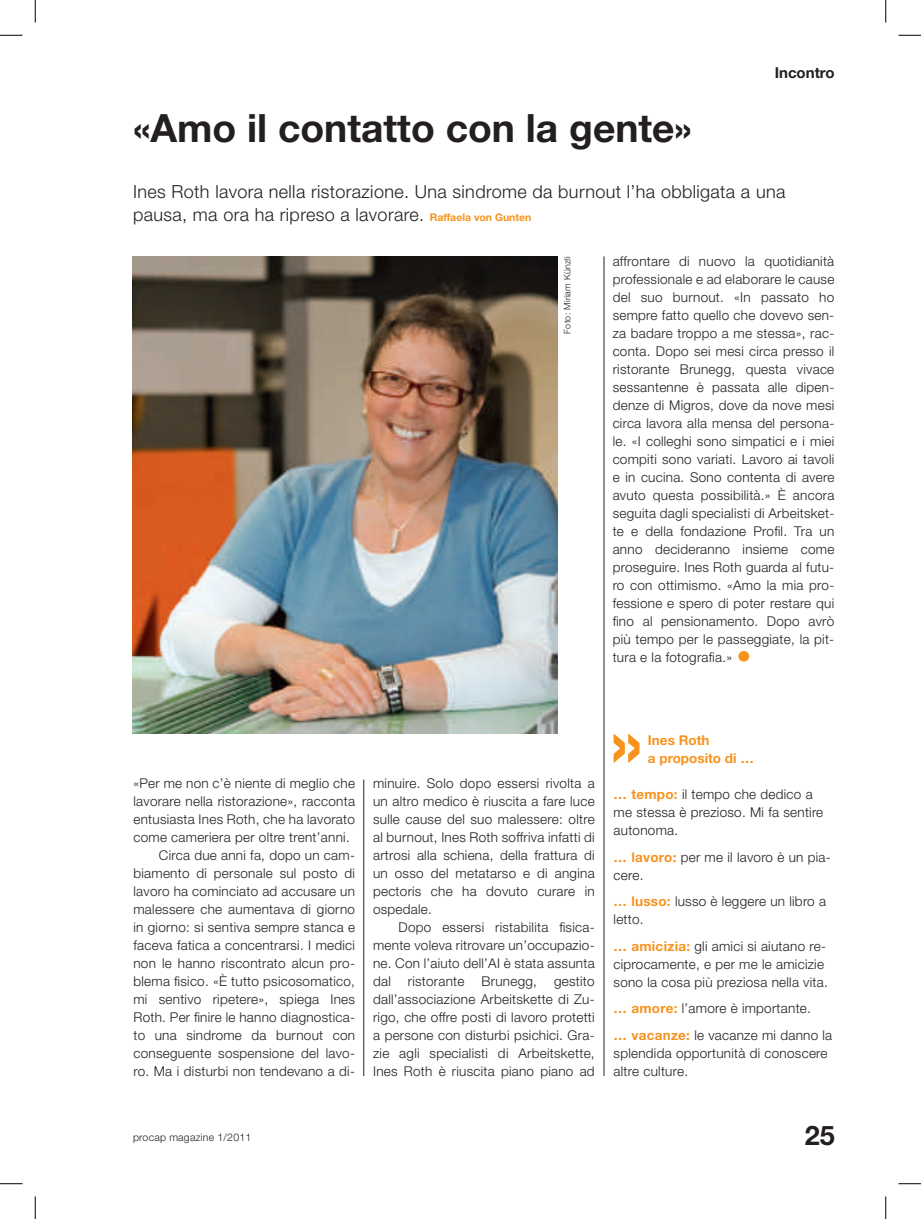
<style>
.page{position:relative;width:921px;height:1219px;background:#fff}
.page>*{position:absolute;margin:0;border:0;box-sizing:border-box;transform-origin:0 0}
.t1{font:700 77.4px "Helvetica Neue LT";color:#f7931d;scale:.93 1}
.t2{font:700 39px "Helvetica Neue LT";color:#231f20}
.t3{font:700 30px "Helvetica Neue LT";color:#f7931d}
.t4{font:700 27px "Helvetica Neue LT";color:#231f20}
.t5{font:300 18px/23.2px "Helvetica Neue LT";letter-spacing:.02em;color:#231f20}
.t6{font:700 15px "Helvetica Neue LT";color:#231f20}
.t7{font:300 13.5px/18px "Helvetica Neue LT";letter-spacing:.02em;color:#231f20}
.t8{font:700 13.5px/18px "Helvetica Neue LT";color:#f7931d}
.t9{font:300 10.5px "Helvetica Neue LT";letter-spacing:.02em;color:#231f20}
.t10{font:300 9px "Helvetica Neue LT";letter-spacing:.02em;color:#231f20}
.s1{font-weight:700;font-size:10.5px;color:#f7931d}
.s2{font-weight:700;color:#f7931d}
</style>
<div class="page">
<img style="left:132px;top:256px;width:425px;height:478px">
<hr style="left:604px;top:256px;width:1px;height:820px;background:#231f20">
<hr style="left:363px;top:779px;width:1px;height:297px;background:#231f20">
<svg style="left:0;top:35px;width:22px;height:1px"></svg>
<svg style="left:898px;top:35px;width:23px;height:1px"></svg>
<svg style="left:0;top:1183px;width:22px;height:1px"></svg>
<svg style="left:898px;top:1183px;width:23px;height:1px"></svg>
<svg style="left:35px;top:0;width:1px;height:22px"></svg>
<svg style="left:35px;top:1196px;width:1px;height:23px"></svg>
<svg style="left:885px;top:0;width:1px;height:22px"></svg>
<svg style="left:885px;top:1196px;width:1px;height:23px"></svg>
<p class="t6" style="left:775px;top:63px;width:62px">Incontro</p>
<h2 class="t2" style="left:133px;top:104px;width:560px">«Amo il contatto con la gente»</h2>
<h3 class="t5" style="left:133px;top:180px;width:654px">Ines Roth lavora nella ristorazione. Una sindrome da burnout l’ha obbligata a una pausa, ma ora ha ripreso a lavorare. <span class="s1">Raffaela von Gunten</span></h3>
<p class="t10" style="left:562px;top:333px;width:79px;rotate:-90deg">Foto: Miriam Künzli</p>
<p class="t7" style="left:613px;top:251px;width:223px;text-align:justify">affrontare di nuovo la quotidianità professionale e ad elaborare le cause del suo burnout. «In passato ho sempre fatto quello che dovevo sen&shy;za badare troppo a me stessa», rac&shy;conta. Dopo sei mesi circa presso il ristorante Brunegg, questa vivace sessantenne è passata alle dipen&shy;denze di Migros, dove da nove mesi circa lavora alla mensa del persona&shy;le. «I colleghi sono simpatici e i miei compiti sono variati. Lavoro ai tavoli e in cucina. Sono contenta di avere avuto questa possibilità.» È ancora seguita dagli specialisti di Arbeitsket&shy;te e della fondazione Profil. Tra un anno decideranno insieme come proseguire. Ines Roth guarda al futu&shy;ro con ottimismo. «Amo la mia pro&shy;fessione e spero di poter restare qui fino al pensionamento. Dopo avrò più tempo per le passeggiate, la pit&shy;tura e la fotografia.»</p>
<h3 class="t3" style="left:736px;top:638px;width:17px">•</h3>
<p class="t7" style="left:133px;top:773px;width:223px">«Per me non c’è niente di meglio che</p>
<p class="t7" style="left:133px;top:791px;width:223px">lavorare nella ristorazione», racconta</p>
<p class="t7" style="left:133px;top:809px;width:223px">entusiasta Ines Roth, che ha lavorato</p>
<p class="t7" style="left:133px;top:827px;width:218px">come cameriera per oltre trent’anni.</p>
<p class="t7" style="left:159px;top:845px;width:198px">Circa due anni fa, dopo un cam-</p>
<p class="t7" style="left:133px;top:863px;width:223px">biamento di personale sul posto di</p>
<p class="t7" style="left:133px;top:881px;width:223px">lavoro ha cominciato ad accusare un</p>
<p class="t7" style="left:133px;top:899px;width:223px">malessere che aumentava di giorno</p>
<p class="t7" style="left:133px;top:917px;width:223px">in giorno: si sentiva sempre stanca e</p>
<p class="t7" style="left:133px;top:935px;width:223px">faceva fatica a concentrarsi. I medici</p>
<p class="t7" style="left:133px;top:953px;width:223px">non le hanno riscontrato alcun pro-</p>
<p class="t7" style="left:133px;top:971px;width:223px">blema fisico. «È tutto psicosomatico,</p>
<p class="t7" style="left:133px;top:989px;width:223px">mi sentivo ripetere», spiega Ines</p>
<p class="t7" style="left:133px;top:1007px;width:223px">Roth. Per finire le hanno diagnostica-</p>
<p class="t7" style="left:133px;top:1025px;width:223px">to una sindrome da burnout con</p>
<p class="t7" style="left:133px;top:1043px;width:223px">conseguente sospensione del lavo-</p>
<p class="t7" style="left:133px;top:1061px;width:223px">ro. Ma i disturbi non tendevano a di-</p>
<p class="t7" style="left:373px;top:773px;width:223px;text-align:justify">minuire. Solo dopo essersi rivolta a un altro medico è riuscita a fare luce sulle cause del suo malessere: oltre al burnout, Ines Roth soffriva infatti di artrosi alla schiena, della frattura di un osso del metatarso e di angina pectoris che ha dovuto curare in ospedale.</p>
<p class="t7" style="left:373px;top:917px;width:223px;text-align:justify;text-indent:26px">Dopo essersi ristabilita fisica&shy;mente voleva ritrovare un’occupazio&shy;ne. Con l’aiuto dell’AI è stata assunta dal</p>
<p class="t7" style="left:373px;top:971px;width:223px;text-align:justify;text-indent:181px">gestito dall’associazione Arbeitskette di Zu&shy;rigo, che offre posti di lavoro protetti a persone con disturbi psichici. Gra&shy;zie agli specialisti di Arbeitskette, Ines Roth è riuscita piano piano ad</p>
<p class="t7" style="left:408px;top:971px;width:58px">ristorante</p>
<p class="t7" style="left:482px;top:971px;width:57px">Brunegg,</p>
<h1 class="t1" style="left:610px;top:694px;width:36px">»</h1>
<p class="t8" style="left:648px;top:731px;width:107px">Ines Roth<br>a proposito di …</p>
<p class="t7" style="left:614px;top:785px;width:211px"><span class="s2">… tempo:</span> il tempo che dedico a me stessa è prezioso. Mi fa sentire autonoma.</p>
<p class="t7" style="left:614px;top:847px;width:219px"><span class="s2">… lavoro:</span> per me il lavoro è un pia&shy;cere.</p>
<p class="t7" style="left:614px;top:892px;width:214px"><span class="s2">… lusso:</span> lusso è leggere un libro a letto.</p>
<p class="t7" style="left:614px;top:936px;width:216px"><span class="s2">… amicizia:</span> gli amici si aiutano re&shy;ciprocamente, e per me le amicizie sono la cosa più preziosa nella vita.</p>
<p class="t7" style="left:614px;top:995px;width:220px;line-height:26.5px"><span class="s2">… amore:</span> l’amore è importante.<br><span class="s2">… vacanze:</span> le vacanze mi danno la</p>
<p class="t7" style="left:614px;top:1043px;width:215px">splendida opportunità di conoscere altre culture.</p>
<p class="t9" style="left:133px;top:1131px;width:120px">procap magazine 1/2011</p>
<h3 class="t4" style="left:805px;top:1119px;width:32px">25</h3>
</div>
